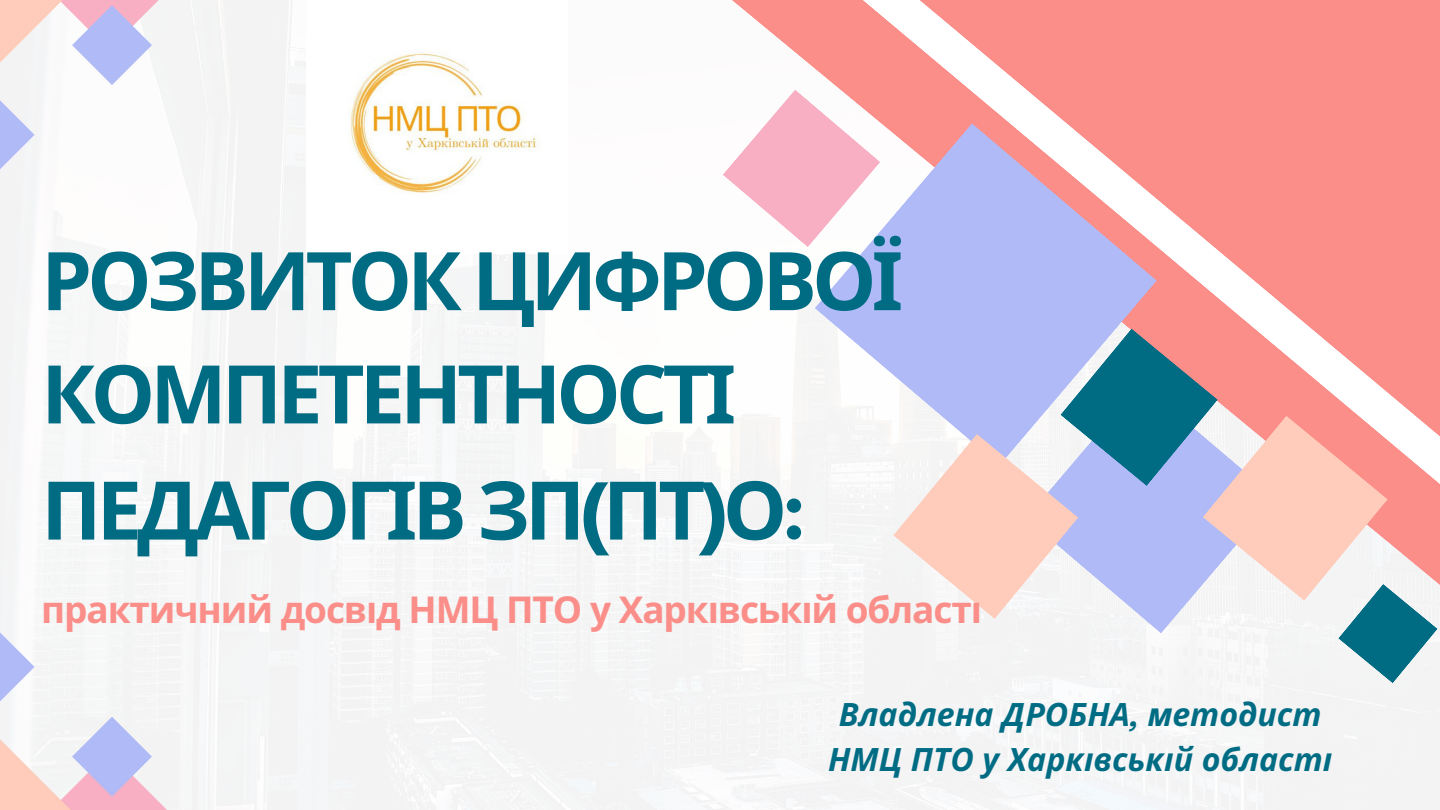
<style>
.page{position:relative;width:1440px;height:810px;background:#fff}
.page>*{position:absolute;margin:0;border:0;box-sizing:border-box;transform-origin:0 0}
.t1{font:700 80.9px/113.2px "Noto Sans";letter-spacing:-.06em;color:#006c84}
.t2{font:700 37px "Noto Sans";letter-spacing:-.03em;color:#fb8e89}
.t3{font:italic 700 32.2px/45px "Noto Sans";color:#006c84;text-align:center}
.s1{font-family:"Hind Guntur"}
.s2{font-family:"Open Sauce One"}
</style>
<div class="page">
<svg style="left:683px;top:0;width:757px;height:647px"></svg>
<svg style="left:814px;top:0;width:626px;height:591px;fill:#fb8e89"></svg>
<svg style="left:814px;top:123px;width:343px;height:343px;fill:#afbaf7"></svg>
<svg style="left:722px;top:89px;width:158px;height:158px"></svg>
<svg style="left:893px;top:328px;width:545px;height:356px"></svg>
<svg style="left:0;top:625px;width:190px;height:185px"></svg>
<svg style="left:0;top:0;width:190px;height:177px"></svg>
<img style="left:348px;top:50px;width:193px;height:145px">
<p class="t1" style="left:41px;top:222px;width:863px">РОЗВИТОК ЦИФРОВОЇ<br>КОМПЕТЕНТНОСТІ</p>
<p class="t1" style="left:41px;top:452px;width:766px">ПЕДАГОГІВ ЗП<span class="s1">(</span>ПТ<span class="s1">)</span>О<span class="s1">:</span></p>
<h1 class="t2" style="left:41px;top:583px;width:937px">практичний досвід НМЦ ПТО у Харкі вські й області</h1>
<h1 class="t3" style="left:828px;top:691px;width:505px">Владлена ДРОБНА<span class="s2">,</span> методист<br>НМЦ ПТО у Харківській області</h1>
</div>
